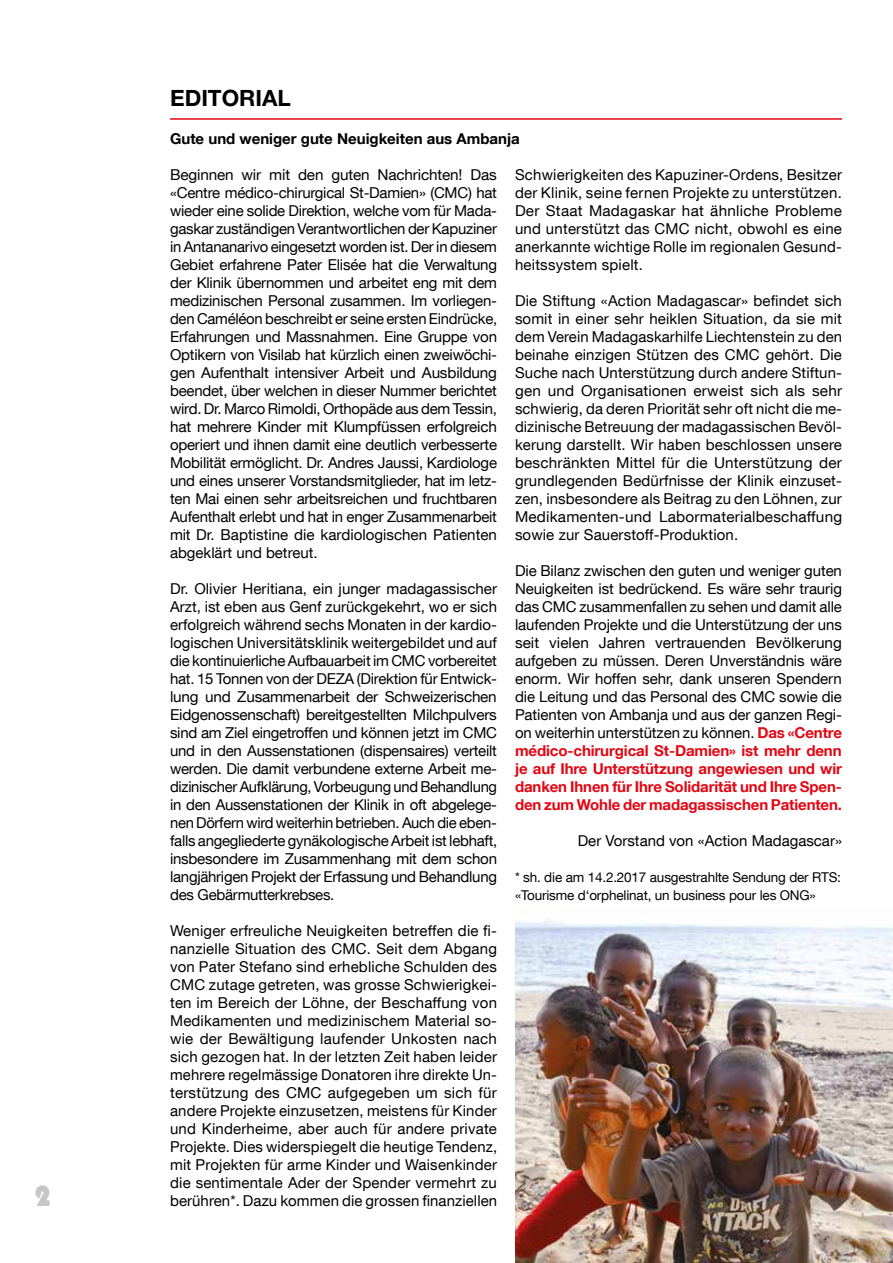
<style>
.page{position:relative;width:893px;height:1263px;background:#fff}
.page>*{position:absolute;margin:0;border:0;box-sizing:border-box;transform-origin:0 0}
.t1{font:30px "Bauhaus 93";color:#c6c6c6}
.t2{font:700 22.5px "Helvetica Neue LT Std";color:#000}
.t3{font:15px/18px "Helvetica Neue LT Com";color:#000;text-align:justify}
.t4{font:700 15px "Helvetica Neue LT Com";color:#000}
.t5{font:13.5px/18px "Helvetica Neue LT Com";letter-spacing:-.01em;color:#000}
.s1{font-weight:700;color:#e30613}
</style>
<div class="page">
<hr style="left:170px;top:118px;width:672px;height:2px;background:#e30613">
<img style="left:515px;top:919px;width:378px;height:344px">
<h1 class="t1" style="left:34px;top:1179px;width:19px">2</h1>
<h2 class="t2" style="left:170px;top:84px;width:122px">EDITORIAL</h2>
<p class="t4" style="left:170px;top:129px;width:351px">Gute und weniger gute Neuigkeiten aus Ambanja</p>
<p class="t3" style="left:170px;top:165px;width:329px">Beginnen wir mit den guten Nachrichten! Das «Centre médico-chirurgical St-Damien» (CMC) hat wieder eine solide Direktion, welche vom für Mada&shy;gaskar zuständigen Verantwortlichen der Kapuziner in Antananarivo eingesetzt worden ist. Der in diesem Gebiet erfahrene Pater Elisée hat die Verwaltung der Klinik übernommen und arbeitet eng mit dem medizinischen Personal zusammen. Im vorliegen&shy;den Caméléon beschreibt er seine ersten Eindrücke, Erfahrungen und Massnahmen. Eine Gruppe von Optikern von Visilab hat kürzlich einen zweiwöchi&shy;gen Aufenthalt intensiver Arbeit und Ausbildung beendet, über welchen in dieser Nummer berichtet wird. Dr. Marco Rimoldi, Orthopäde aus dem Tessin, hat mehrere Kinder mit Klumpfüssen erfolgreich operiert und ihnen damit eine deutlich verbesserte Mobilität ermöglicht. Dr. Andres Jaussi, Kardiologe und eines unserer Vorstandsmitglieder, hat im letz&shy;ten Mai einen sehr arbeitsreichen und fruchtbaren Aufenthalt erlebt und hat in enger Zusammenarbeit mit Dr. Baptistine die kardiologischen Patienten abgeklärt und betreut.</p>
<p class="t3" style="left:170px;top:579px;width:329px">Dr. Olivier Heritiana, ein junger madagassischer Arzt, ist eben aus Genf zurückgekehrt, wo er sich erfolgreich während sechs Monaten in der kardio&shy;logischen Universitätsklinik weitergebildet und auf die kontinuierliche Aufbauarbeit im CMC vorbereitet hat. 15 Tonnen von der DEZA (Direktion für Entwick&shy;lung und Zusammenarbeit der Schweizerischen Eidgenossenschaft) bereitgestellten Milchpulvers sind am Ziel eingetroffen und können jetzt im CMC und in den Aussenstationen (dispensaires) verteilt werden. Die damit verbundene externe Arbeit me&shy;dizinischer Aufklärung, Vorbeugung und Behandlung in den Aussenstationen der Klinik in oft abgelege&shy;nen Dörfern wird weiterhin betrieben. Auch die eben&shy;falls angegliederte gynäkologische Arbeit ist lebhaft, insbesondere im Zusammenhang mit dem schon langjährigen Projekt der Erfassung und Behandlung des Gebärmutterkrebses.</p>
<p class="t3" style="left:170px;top:921px;width:329px">Weniger erfreuliche Neuigkeiten betreffen die fi&shy;nanzielle Situation des CMC. Seit dem Abgang von Pater Stefano sind erhebliche Schulden des CMC zutage getreten, was grosse Schwierigkei&shy;ten im Bereich der Löhne, der Beschaffung von Medikamenten und medizinischem Material so&shy;wie der Bewältigung laufender Unkosten nach sich gezogen hat. In der letzten Zeit haben leider mehrere regelmässige Donatoren ihre direkte Un&shy;terstützung des CMC aufgegeben um sich für andere Projekte einzusetzen, meistens für Kinder und Kinderheime, aber auch für andere private Projekte. Dies widerspiegelt die heutige Tendenz, mit Projekten für arme Kinder und Waisenkinder die sentimentale Ader der Spender vermehrt zu berühren*. Dazu kommen die grossen finanziellen</p>
<p class="t3" style="left:515px;top:165px;width:329px">Schwierigkeiten des Kapuziner-Ordens, Besitzer der Klinik, seine fernen Projekte zu unterstützen.<br>Der Staat Madagaskar hat ähnliche Probleme und unterstützt das CMC nicht, obwohl es eine anerkannte wichtige Rolle im regionalen Gesund&shy;heitssystem spielt.</p>
<p class="t3" style="left:515px;top:291px;width:329px">Die Stiftung «Action Madagascar» befindet sich somit in einer sehr heiklen Situation, da sie mit dem Verein Madagaskarhilfe Liechtenstein zu den beinahe einzigen Stützen des CMC gehört. Die Suche nach Unterstützung durch andere Stiftun&shy;gen und Organisationen erweist sich als sehr schwierig, da deren Priorität sehr oft nicht die me&shy;dizinische Betreuung der madagassischen Bevöl&shy;kerung darstellt. Wir haben beschlossen unsere beschränkten Mittel für die Unterstützung der grundlegenden Bedürfnisse der Klinik einzuset&shy;zen, insbesondere als Beitrag zu den Löhnen, zur Medikamenten-und Labormaterialbeschaffung sowie zur Sauerstoff-Produktion.</p>
<p class="t3" style="left:515px;top:561px;width:328px">Die Bilanz zwischen den guten und weniger guten Neuigkeiten ist bedrückend. Es wäre sehr traurig das CMC zusammenfallen zu sehen und damit alle laufenden Projekte und die Unterstützung der uns seit vielen Jahren vertrauenden Bevölkerung aufgeben zu müssen. Deren Unverständnis wäre enorm. Wir hoffen sehr, dank unseren Spendern die Leitung und das Personal des CMC sowie die Patienten von Ambanja und aus der ganzen Regi&shy;on weiterhin unterstützen zu können. <span class="s1">Das «Centre médico-chirurgical St-Damien» ist mehr denn je auf Ihre Unterstützung angewiesen und wir danken Ihnen für Ihre Solidarität und Ihre Spen&shy;den zum Wohle der madagassischen Patienten.</span></p>
<p class="t3" style="left:578px;top:831px;width:266px">Der Vorstand von «Action Madagascar»</p>
<p class="t5" style="left:515px;top:868px;width:327px">* sh. die am 14.2.2017 ausgestrahlte Sendung der RTS: «Tourisme d‘orphelinat, un business pour les ONG»</p>
</div>
